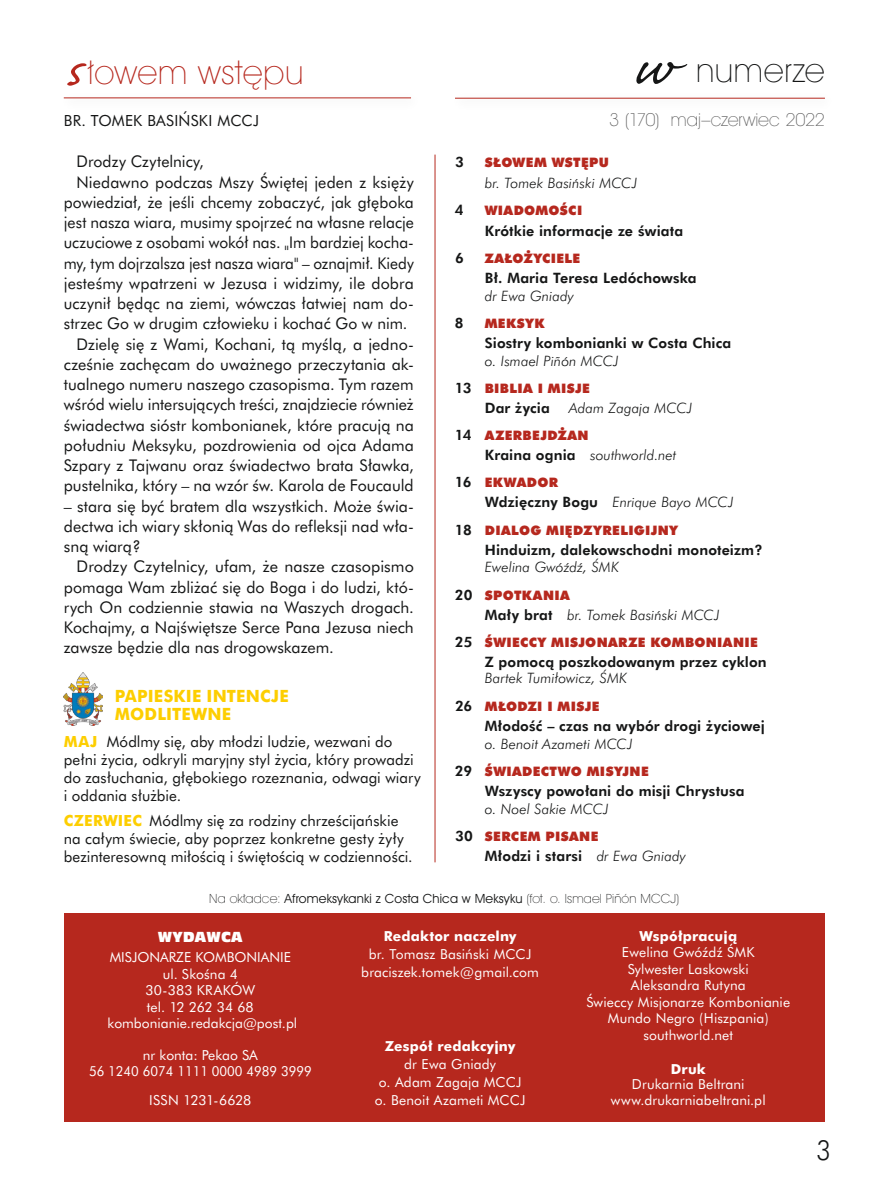
<style>
.page{position:relative;width:893px;height:1191px;background:#fff}
.page>*{position:absolute;margin:0;border:0;box-sizing:border-box;transform-origin:0 0}
.t1{font:200 33px "Avant Garde PL";letter-spacing:.02em;color:#b6281e}
.t2{font:200 33px "Avant Garde PL";letter-spacing:.02em;color:#151616}
.t3{font:27px "Futura Lt PL";color:#151616;scale:.9 1}
.t4{font:200 18px "Avant Garde PL";letter-spacing:-.015em;color:#5b5b5b}
.t5{font:700 16.5px/18px "Futura PL";letter-spacing:.01em;color:#fdce00}
.t6{font:15.75px/20.2px "Futura Bk PL";letter-spacing:.005em;color:#151616;text-align:justify}
.t7{font:15.75px "Futura Bk PL";letter-spacing:.005em;color:#151616;scale:.95 1}
.t8{font:15.75px "Futura Bk PL";letter-spacing:.005em;color:#151616;scale:.96 1}
.t9{font:15px/18px "Futura Bk PL";letter-spacing:.005em;color:#151616}
.t10{font:13.95px "Futura Hv PL";letter-spacing:.01em;color:#151616}
.t11{font:italic 13.95px "Futura Lt PL";color:#151616}
.t12{font:13.5px/16.5px "Futura Bk PL";letter-spacing:.01em;color:#fff;text-align:center}
.t13{font:700 13.5px "Futura PL";letter-spacing:.015em;color:#fff}
.t14{font:13.5px "Futura Bk PL";letter-spacing:-.01em;color:#fff}
.t15{font:13.5px "Antique Olive Compact";color:#fff}
.t16{font:12.75px "Futura X Blk PL";letter-spacing:.03em;color:#b6281e}
.t17{font:200 12.75px "Avant Garde PL";letter-spacing:.015em;color:#151616}
.s1{font-family:"Caflisch Script Pro";font-weight:400;font-size:60px}
.s2{font-family:"Futura Hv PL";font-size:13.95px;color:#151616}
.s3{font-family:"Futura Hv PL";font-style:normal}
.s4{font-family:"Futura Lt PL";font-style:italic}
.s5{font-family:"Futura PL";font-weight:700;color:#fdce00}
.s6{font-weight:400}
</style>
<div class="page">
<div style="left:64px;top:913px;width:761px;height:208px;background:#b6281e"></div>
<hr style="left:455px;top:98px;width:370px;height:1px;background:#b6281e">
<hr style="left:64px;top:97px;width:347px;height:1px;background:#b6281e">
<hr style="left:435px;top:155px;width:1px;height:707px;background:#b6281e">
<img style="left:64px;top:672px;width:38px;height:53px">
<h1 class="t1" style="left:64px;top:53px;width:241px"><span class="s1">s</span>łowem wstępu</h1>
<h1 class="t2" style="left:632px;top:50px;width:194px"><span class="s1">w</span> numerze</h1>
<p class="t4" style="left:609px;top:108px;width:217px">3 (170) maj–czerwiec 2022</p>
<p class="t9" style="left:64px;top:111px;width:197px">BR. TOME K BASI ŃSKI MCCJ</p>
<p class="t6" style="left:77px;top:151px;width:129px">Drodzy Czytelnicy,</p>
<p class="t6" style="left:77px;top:171px;width:339px">Niedawno podczas Mszy Świętej jeden z księży</p>
<p class="t6" style="left:64px;top:192px;width:352px">powiedział, że jeśli chcemy zobaczyć, jak głęboka</p>
<p class="t6" style="left:64px;top:212px;width:352px">jest nasza wiara, musimy spojrzeć na własne relacje</p>
<p class="t8" style="left:64px;top:233px;width:227px">uczuciowe z osobami wokół nas.</p>
<p class="t8" style="left:284px;top:242px;width:6px">"</p>
<p class="t8" style="left:289px;top:233px;width:131px">I m bardziej kocha-</p>
<p class="t7" style="left:64px;top:253px;width:370px">my, tym dojrzalsza jest nasza wiara" – oznajmił. Kiedy</p>
<p class="t6" style="left:64px;top:273px;width:352px">jesteśmy wpatrzeni w Jezusa i widzimy, ile dobra</p>
<p class="t6" style="left:64px;top:293px;width:352px">uczynił będąc na ziemi, wówczas łatwiej nam do-</p>
<p class="t6" style="left:64px;top:313px;width:345px">strzec Go w drugim człowieku i kochać Go w nim.</p>
<p class="t6" style="left:77px;top:333px;width:339px">Dzielę się z Wami, Kochani, tą myślą, a jedno-</p>
<p class="t6" style="left:64px;top:354px;width:352px">cześnie zachęcam do uważnego przeczytania ak-</p>
<p class="t6" style="left:64px;top:374px;width:352px">tualnego numeru naszego czasopisma. Tym razem</p>
<p class="t6" style="left:64px;top:394px;width:351px">wśród wielu intersujących treści, znajdziecie również</p>
<p class="t6" style="left:64px;top:414px;width:352px">świadectwa sióstr kombonianek, które pracują na</p>
<p class="t6" style="left:64px;top:435px;width:352px">południu Meksyku, pozdrowienia od ojca Adama</p>
<p class="t6" style="left:64px;top:455px;width:352px">Szpary z Tajwanu oraz świadectwo brata Sławka,</p>
<p class="t6" style="left:64px;top:475px;width:351px">pustelnika, który – na wzór św. Karola de Foucauld</p>
<p class="t6" style="left:64px;top:495px;width:352px">– stara się być bratem dla wszystkich. Może świa&shy;dectwa ich wiary skłonią Was do refleksji nad wła&shy;sną wiarą?</p>
<p class="t6" style="left:64px;top:556px;width:352px;text-indent:13px">Drodzy Czytelnicy, ufam, że nasze czasopismo pomaga Wam zbliżać się do Boga i do ludzi, któ&shy;rych On codziennie stawia na Waszych drogach.<br>Kochajmy, a Najświętsze Serce Pana Jezusa niech zawsze będzie dla nas drogowskazem.</p>
<p class="t10" style="left:455px;top:153px;width:10px">3</p>
<p class="t16" style="left:485px;top:154px;width:126px">SŁOWEM WSTĘPU</p>
<p class="t11" style="left:485px;top:174px;width:154px">br. Tomek Basiński MCCJ</p>
<p class="t10" style="left:455px;top:201px;width:10px">4</p>
<p class="t16" style="left:485px;top:202px;width:99px">WIADOMOŚCI</p>
<p class="t10" style="left:485px;top:222px;width:200px">Krótkie informacje ze świata</p>
<p class="t10" style="left:455px;top:249px;width:10px">6</p>
<p class="t16" style="left:485px;top:250px;width:97px">ZAŁOŻYCIELE</p>
<p class="t10" style="left:485px;top:269px;width:213px">Bł. Maria Teresa Ledóchowska</p>
<p class="t11" style="left:485px;top:287px;width:91px">dr Ewa Gniady</p>
<p class="t10" style="left:455px;top:314px;width:10px">8</p>
<p class="t16" style="left:485px;top:315px;width:61px">MEKSYK</p>
<p class="t10" style="left:485px;top:334px;width:248px">Siostry kombonianki w Costa Chica</p>
<p class="t11" style="left:485px;top:352px;width:135px">o. Ismael Piñón MCCJ</p>
<p class="t16" style="left:455px;top:380px;width:136px"><span class="s2">13</span> BIBLIA I MISJE</p>
<p class="t10" style="left:485px;top:399px;width:67px">Dar życia</p>
<p class="t11" style="left:569px;top:399px;width:125px">Adam Zagaja MCCJ</p>
<p class="t16" style="left:455px;top:427px;width:135px"><span class="s2">14</span> AZERB EJDŻAN</p>
<p class="t11" style="left:485px;top:446px;width:193px"><span class="s3">Kraina ognia</span> southworld.net</p>
<p class="t16" style="left:455px;top:474px;width:105px"><span class="s2">16</span> EKWADOR</p>
<p class="t11" style="left:485px;top:493px;width:250px"><span class="s3">Wdzięczny Bogu</span> Enrique Bayo MCCJ</p>
<p class="t16" style="left:455px;top:522px;width:224px"><span class="s2">18</span> DIALOG MIĘDZYRELIGIJNY</p>
<p class="t10" style="left:485px;top:541px;width:279px">Hinduizm, dalekowschodni monoteizm?</p>
<p class="t11" style="left:485px;top:558px;width:136px">Ewelina Gwóźdź, ŚMK</p>
<p class="t16" style="left:455px;top:587px;width:116px"><span class="s2">20</span> SPOTKANIA</p>
<p class="t11" style="left:485px;top:606px;width:236px"><span class="s3">Mały brat</span> br. Tomek Basiński MCCJ</p>
<p class="t16" style="left:455px;top:634px;width:304px"><span class="s2">25</span> ŚWIECCY MISJONARZE KOMBONIANIE</p>
<p class="t10" style="left:485px;top:653px;width:284px">Z pomocą poszkodowanym przez cyklon</p>
<p class="t11" style="left:485px;top:669px;width:144px">Bartek Tumiłowicz, ŚMK</p>
<p class="t16" style="left:455px;top:698px;width:146px"><span class="s2">26</span> MŁODZI I MISJE</p>
<p class="t10" style="left:485px;top:717px;width:282px">Młodość – czas na wybór drogi życiowej</p>
<p class="t11" style="left:485px;top:734px;width:149px">o. Benoit Azameti MCCJ</p>
<p class="t16" style="left:455px;top:763px;width:195px"><span class="s2">29</span> ŚWIADECTWO MISYJNE</p>
<p class="t10" style="left:485px;top:782px;width:261px">Wszyscy powołani do misji Chrystusa</p>
<p class="t11" style="left:485px;top:799px;width:125px">o. Noel Sakie MCCJ</p>
<p class="t16" style="left:455px;top:828px;width:145px"><span class="s2">30</span> SERCEM PISANE</p>
<p class="t10" style="left:485px;top:847px;width:203px">Młodzi i starsi <span class="s4">dr Ewa Gniady</span></p>
<p class="t5" style="left:115px;top:686px;width:176px">Papieskie intencje modlitewne</p>
<p class="t9" style="left:64px;top:732px;width:358px"><span class="s5">maj</span> Módlmy się, aby młodzi ludzie, wezwani do pełni życia, odkryli maryjny styl życia, który prowadzi do zasłuchania, głębokiego rozeznania, odwagi wiary i oddania służbie.</p>
<p class="t9" style="left:64px;top:811px;width:350px"><span class="s5">czerwiec</span> Módlmy się za rodziny chrześcijańskie na całym świecie, aby poprzez konkretne gesty żyły bezinteresowną miłością i świętością w codzienności.</p>
<p class="t17" style="left:209px;top:891px;width:472px">Na okładce: <span class="s6">Afromeksykanki z Costa Chica w Meksyku</span> (fot. o. Ismael PiĖón MCCJ)</p>
<p class="t15" style="left:158px;top:927px;width:87px">WYDAWCA</p>
<p class="t12" style="left:110px;top:949px;width:25px">misjonarz</p>
<p class="t12" style="left:184px;top:949px;width:23px">e kombon</p>
<p class="t12" style="left:257px;top:949px;width:35px">ianie</p>
<p class="t12" style="left:108px;top:965px;width:191px">ul. Skośna 4<br>30-383 KRAKÓW<br>tel. 12 262 34 68 kombonianie.redakcja@post.pl</p>
<p class="t12" style="left:89px;top:1047px;width:224px;line-height:15.8px">nr konta: Pekao SA<br>56 1240 6074 1111 0000 4989 3999</p>
<p class="t14" style="left:149px;top:1091px;width:104px">ISSN 1231-6628</p>
<p class="t13" style="left:384px;top:927px;width:134px">Redaktor naczelny</p>
<p class="t12" style="left:361px;top:944px;width:179px;line-height:18px">br. Tomasz Basiński MCCJ braciszek.tomek@gmail.com</p>
<p class="t13" style="left:385px;top:1037px;width:132px">Zespół redakcyjny</p>
<p class="t12" style="left:375px;top:1054px;width:152px;line-height:18px">dr Ewa Gniady<br>o. Adam Zagaja MCCJ o. Benoit Azameti MCCJ</p>
<p class="t13" style="left:639px;top:927px;width:99px">Współpracują</p>
<p class="t12" style="left:586px;top:944px;width:205px">Ewelina Gwóźdź ŚMK<br>Sylwester Laskowski<br>Aleksandra Rutyna<br>Świeccy Misjonarze Kombonianie<br>Mundo Negro (Hiszpania) southworld.net</p>
<p class="t13" style="left:671px;top:1060px;width:37px">Druk</p>
<p class="t12" style="left:611px;top:1076px;width:156px;line-height:15.8px">Drukarnia Beltrani www.drukarniabeltrani.pl</p>
<h2 class="t3" style="left:816px;top:1132px;width:17px">3</h2>
</div>
